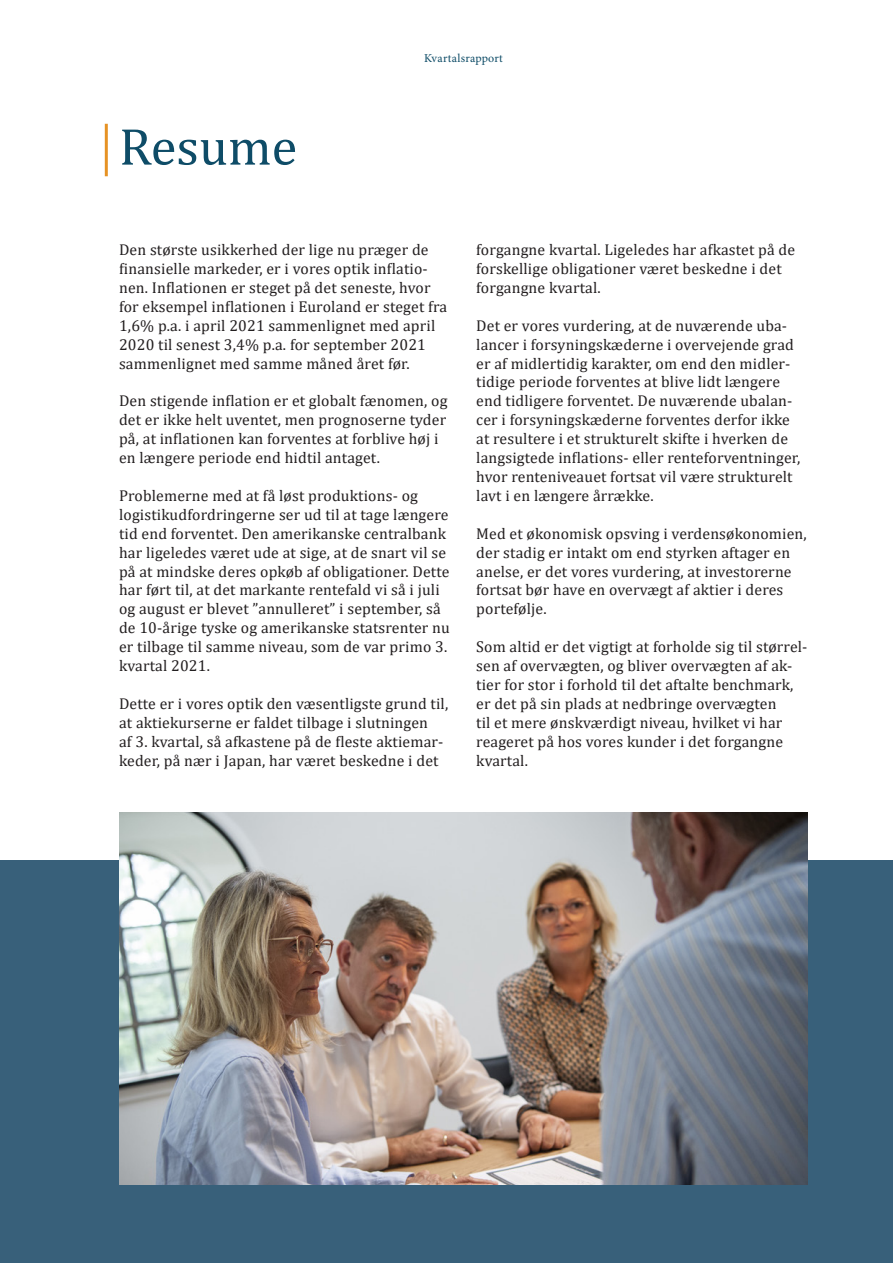
<style>
.page{position:relative;width:893px;height:1263px;background:#fff}
.page>*{position:absolute;margin:0;border:0;box-sizing:border-box;transform-origin:0 0}
.t1{font:52.5px "Cambria";color:#0e4c67}
.t2{font:15.75px/18.9px "Cambria";letter-spacing:.01em;color:#231f20}
.t3{font:12px "Minion Pro";letter-spacing:.015em;color:#0e4c67}
</style>
<div class="page">
<hr style="left:105px;top:124px;width:3px;height:52px;background:#e69224">
<div style="left:0;top:860px;width:893px;height:403px;background:#38607a"></div>
<img style="left:119px;top:812px;width:689px;height:373px">
<h1 class="t1" style="left:119px;top:116px;width:180px">Resume</h1>
<p class="t3" style="left:424px;top:50px;width:80px">Kvartalsrapport</p>
<p class="t2" style="left:119px;top:240px;width:330px">Den største usikkerhed der lige nu præger de finansielle markeder, er i vores optik inflatio&shy;nen. Inflationen er steget på det seneste, hvor for eksempel inflationen i Euroland er steget fra 1,6% p.a. i april 2021 sammenlignet med april 2020 til senest 3,4% p.a. for september 2021 sammenlignet med samme måned året før.</p>
<p class="t2" style="left:119px;top:391px;width:330px">Den stigende inflation er et globalt fænomen, og det er ikke helt uventet, men prognoserne tyder på, at inflationen kan forventes at forblive høj i en længere periode end hidtil antaget.</p>
<p class="t2" style="left:119px;top:486px;width:332px">Problemerne med at få løst produktions- og logistikudfordringerne ser ud til at tage længere tid end forventet. Den amerikanske centralbank har ligeledes været ude at sige, at de snart vil se på at mindske deres opkøb af obligationer. Dette har ført til, at det markante rentefald vi så i juli og august er blevet ”annulleret” i september, så de 10-årige tyske og amerikanske statsrenter nu er tilbage til samme niveau, som de var primo 3. kvartal 2021.</p>
<p class="t2" style="left:119px;top:694px;width:331px">Dette er i vores optik den væsentligste grund til, at aktiekurserne er faldet tilbage i slutningen<br>af 3. kvartal, så afkastene på de fleste aktiemar&shy;keder, på nær i Japan, har været beskedne i det</p>
<p class="t2" style="left:476px;top:240px;width:320px">forgangne kvartal. Ligeledes har afkastet på de forskellige obligationer været beskedne i det forgangne kvartal.</p>
<p class="t2" style="left:476px;top:316px;width:326px">Det er vores vurdering, at de nuværende uba&shy;lancer i forsyningskæderne i overvejende grad er af midlertidig karakter, om end den midler&shy;tidige periode forventes at blive lidt længere end tidligere forventet. De nuværende ubalan&shy;cer i forsyningskæderne forventes derfor ikke at resultere i et strukturelt skifte i hverken de langsigtede inflations- eller renteforventninger, hvor renteniveauet fortsat vil være strukturelt lavt i en længere årrække.</p>
<p class="t2" style="left:476px;top:524px;width:332px">Med et økonomisk opsving i verdensøkonomien, der stadig er intakt om end styrken aftager en anelse, er det vores vurdering, at investorerne fortsat bør have en overvægt af aktier i deres portefølje.</p>
<p class="t2" style="left:476px;top:637px;width:333px">Som altid er det vigtigt at forholde sig til størrel&shy;sen af overvægten, og bliver overvægten af ak&shy;tier for stor i forhold til det aftalte benchmark, er det på sin plads at nedbringe overvægten<br>til et mere ønskværdigt niveau, hvilket vi har reageret på hos vores kunder i det forgangne kvartal.</p>
</div>
